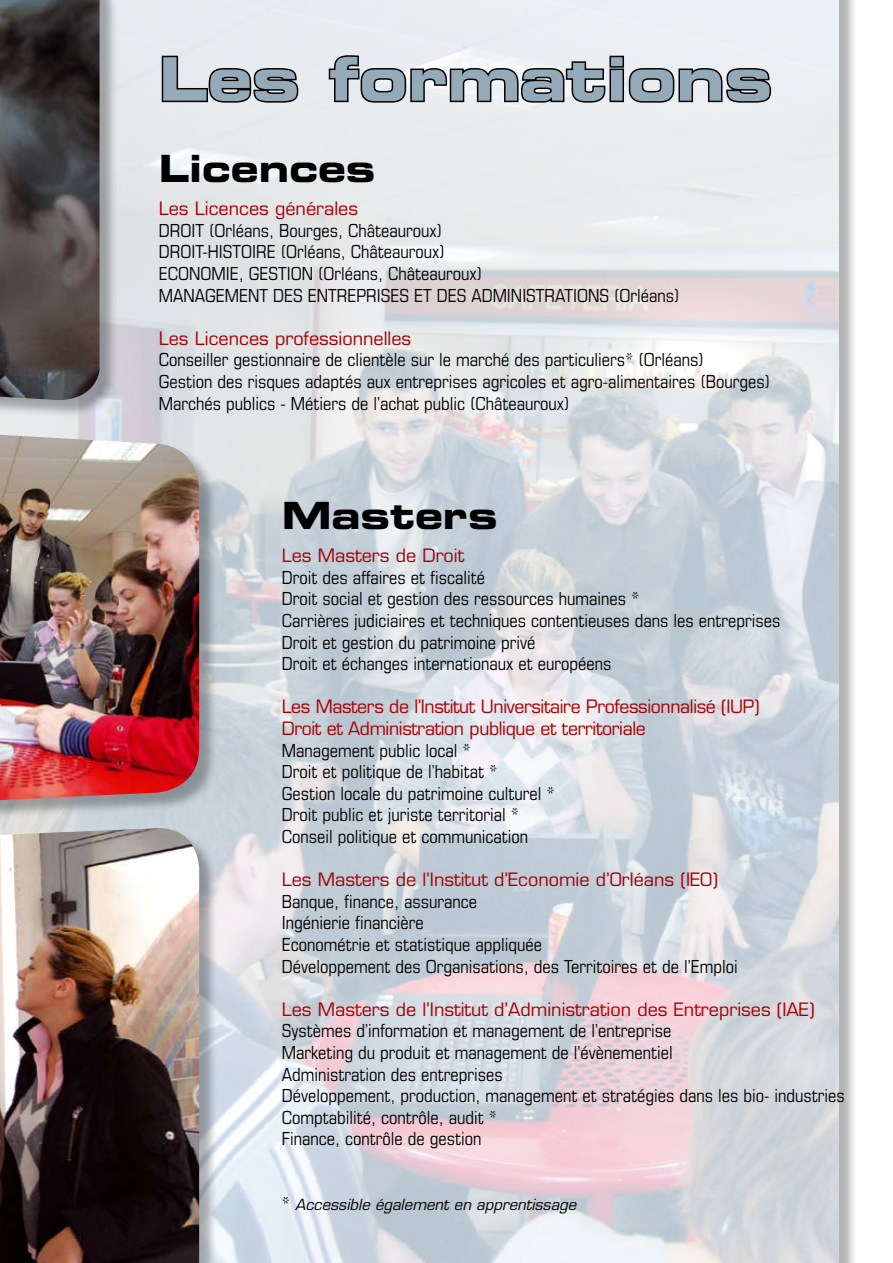
<style>
.page{position:relative;width:893px;height:1263px;background:#fff}
.page>*{position:absolute;margin:0;border:0;box-sizing:border-box;transform-origin:0 0}
.t1{font:60px "Eurostile Bold Extended Two";color:#94aab8}
.t2{font:37.5px "Eurostile Bold Extended Two";color:#000}
.t3{font:condensed 18px/21.6px "Eurostile";color:#000}
.t4{font:18px "Eurostile";color:#a70004}
.t5{font:18px/21.6px "Eurostile";letter-spacing:-.02em;color:#a70004}
.t6{font:italic 15px "Eurostile";color:#000}
.s1{font-style:normal;font-stretch:condensed;font-size:18px}
</style>
<div class="page">
<div style="left:2px;top:0;width:856px;height:1263px;background:#000;opacity:.3"></div>
<img style="left:0;top:0;width:839px;height:1263px">
<div style="left:0;top:0;width:118px;height:419px;background:#000;opacity:.3"></div>
<img style="left:0;top:0;width:100px;height:402px">
<svg style="left:160px;top:54px;width:140px;height:50px;background:#a8abad"></svg>
<svg style="left:327px;top:54px;width:446px;height:50px"></svg>
<div style="left:0;top:420px;width:218px;height:413px;background:#000;opacity:.3"></div>
<img style="left:0;top:435px;width:199px;height:365px">
<div style="left:0;top:830px;width:218px;height:433px;background:#000;opacity:.3"></div>
<img style="left:0;top:828px;width:199px;height:435px">
<h1 class="t1" style="left:159px;top:37px;width:615px">Les formations</h1>
<h2 class="t2" style="left:159px;top:142px;width:218px">Licences</h2>
<p class="t4" style="left:159px;top:198px;width:201px">Les Licences générales</p>
<p class="t3" style="left:159px;top:219px;width:522px">DROIT (Orléans, Bourges, Châteauroux)<br>DROIT-HISTOIRE (Orléans, Châteauroux)<br>ECONOMIE, GESTION (Orléans, Châteauroux)<br>MANAGEMENT DES ENTREPRISES ET DES ADMINISTRATIONS (Orléans)</p>
<p class="t4" style="left:159px;top:327px;width:254px">Les Licences professionnelles</p>
<p class="t3" style="left:159px;top:349px;width:613px">Conseiller gestionnaire de clientèle sur le marché des particuliers* (Orléans)<br>Gestion des risques adaptés aux entreprises agricoles et agro-alimentaires (Bourges)<br>Marchés publics - Métiers de l’achat public (Châteauroux)</p>
<h2 class="t2" style="left:282px;top:489px;width:217px">Masters</h2>
<p class="t4" style="left:282px;top:545px;width:184px">Les Masters de Droit</p>
<p class="t3" style="left:282px;top:566px;width:500px">Droit des affaires et fiscalité<br>Droit social et gestion des ressources humaines *<br>Carrières judiciaires et techniques contentieuses dans les entreprises Droit et gestion du patrimoine privé<br>Droit et échanges internationaux et européens</p>
<p class="t5" style="left:282px;top:696px;width:479px">Les Masters de l’Institut Universitaire Professionnalisé (IUP)<br>Droit et Administration publique et territoriale</p>
<p class="t3" style="left:282px;top:739px;width:275px">Management public local *<br>Droit et politique de l’habitat * Gestion locale du patrimoine culturel * Droit public et juriste territorial * Conseil politique et communication</p>
<p class="t4" style="left:282px;top:869px;width:438px">Les Masters de l’Institut d’Economie d’Orléans (IEO)</p>
<p class="t3" style="left:282px;top:890px;width:458px">Banque, finance, assurance<br>Ingénierie financière<br>Econométrie et statistique appliquée<br>Développement des Organisations, des Territoires et de l’Emploi</p>
<p class="t4" style="left:282px;top:998px;width:534px">Les Masters de l’Institut d’Administration des Entreprises (IAE)</p>
<p class="t3" style="left:282px;top:1020px;width:564px">Systèmes d’information et management de l’entreprise<br>Marketing du produit et management de l’évènementiel<br>Administration des entreprises<br>Développement, production, management et stratégies dans les bio- industries Comptabilité, contrôle, audit *<br>Finance, contrôle de gestion</p>
<p class="t6" style="left:282px;top:1196px;width:296px"><span class="s1">*</span> Accessible également en apprentissage</p>
</div>
